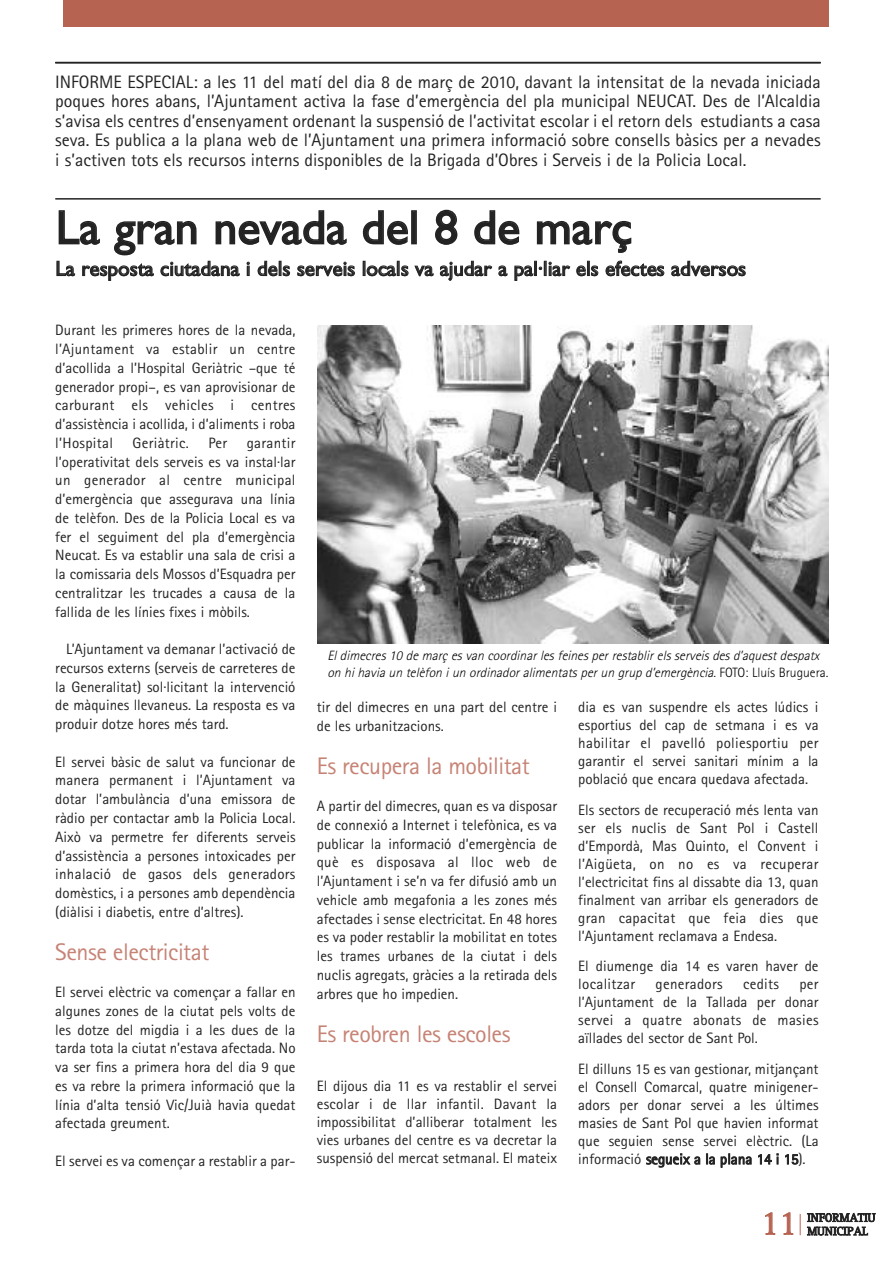
<style>
.page{position:relative;width:893px;height:1263px;background:#fff}
.page>*{position:absolute;margin:0;border:0;box-sizing:border-box;transform-origin:0 0}
.t1{font:48px "Gill Sans";color:#232324}
.t2{font:34.5px "Rotis Serif";color:#b76352}
.t3{font:24px "Rotis Sans Serif";letter-spacing:-.02em;color:#c68375}
.t4{font:21px "Gill Sans";color:#232324}
.t5{font:18px/19.5px "Rotis Sans Serif";color:#232324;text-align:justify}
.t6{font:15px/18.8px "Rotis Sans Serif";color:#232324;text-align:justify}
.t7{font:15px "Rotis Sans Serif";letter-spacing:.02em;color:#232324}
.t8{font:italic 300 13.5px/16.2px "Rotis Sans Serif";color:#000}
.t9{font:12px/13.5px "Rotis Serif";color:#232324}
.s1{font-style:normal}
</style>
<div class="page">
<div style="left:64px;top:0;width:765px;height:27px;background:#b76352"></div>
<svg style="left:800px;top:1214px;width:1px;height:21px"></svg>
<hr style="left:55px;top:62px;width:766px;height:1px;background:#232324">
<hr style="left:55px;top:198px;width:766px;height:2px;background:#232324">
<img style="left:317px;top:325px;width:511px;height:318px">
<p class="t5" style="left:55px;top:73px;width:767px">INFORME ESPECIAL: a les 11 del matí del dia 8 de març de 2010, davant la intensitat de la nevada iniciada poques hores abans, l’Ajuntament activa la fase d’emergència del pla municipal NEUCAT. Des de l’Alcaldia s’avisa els centres d’ensenyament ordenant la suspensió de l’activitat escolar i el retorn dels estudiants a casa seva. Es publica a la plana web de l’Ajuntament una primera informació sobre consells bàsics per a nevades i s’activen tots els recursos interns disponibles de la Brigada d’Obres i Serveis i de la Policia Local.</p>
<h1 class="t1" style="left:56px;top:209px;width:578px">La gran nevada del 8 de març</h1>
<h3 class="t4" style="left:55px;top:260px;width:692px">La resposta ciutadana i dels serveis locals va ajudar a pal·liar els efectes adversos</h3>
<p class="t6" style="left:55px;top:322px;width:242px">Durant les primeres hores de la nevada, l’Ajuntament va establir un centre d’acollida a l’Hospital Geriàtric –que té generador propi–, es van aprovisionar de carburant els vehicles i centres d’assistència i acollida, i d’aliments i roba l’Hospital</p>
<p class="t7" style="left:133px;top:438px;width:58px">Geriàtric.</p>
<p class="t6" style="left:208px;top:435px;width:20px">Per</p>
<p class="t6" style="left:55px;top:435px;width:242px;text-indent:191px">garantir l’operativitat dels serveis es va instal·lar un generador al centre municipal d’emergència que assegurava una línia de telèfon. Des de la Policia Local es va fer el seguiment del pla d’emergència Neucat. Es va establir una sala de crisi a la comissaria dels Mossos d’Esquadra per centralitzar les trucades a causa de la fallida de les línies fixes i mòbils.</p>
<p class="t6" style="left:55px;top:641px;width:242px;text-indent:11px">L’Ajuntament va demanar l’activació de recursos externs (serveis de carreteres de la Generalitat) sol·licitant la intervenció de màquines llevaneus. La resposta es va produir dotze hores més tard.</p>
<p class="t6" style="left:55px;top:754px;width:242px">El servei bàsic de salut va funcionar de manera permanent i l’Ajuntament va dotar l’ambulància d’una emissora de ràdio per contactar amb la Policia Local.<br>Això va permetre fer diferents serveis d’assistència a persones intoxicades per inhalació de gasos dels generadors domèstics, i a persones amb dependència (diàlisi i diabetis, entre d’altres).</p>
<h3 class="t3" style="left:55px;top:943px;width:156px">Sense electricitat</h3>
<p class="t6" style="left:55px;top:984px;width:242px">El servei elèctric va començar a fallar en algunes zones de la ciutat pels volts de les dotze del migdia i a les dues de la tarda tota la ciutat n’estava afectada. No va ser fins a primera hora del dia 9 que es va rebre la primera informació que la línia d’alta tensió Vic/Juià havia quedat afectada greument.</p>
<p class="t6" style="left:55px;top:1153px;width:242px">El servei es va començar a restablir a par-</p>
<p class="t8" style="left:327px;top:649px;width:505px">El dimecres 10 de març es van coordinar les feines per restablir els serveis des d’aquest despatx on hi havia un telèfon i un ordinador alimentats per un grup d’emergència. <span class="s1">FOTO : L l u í s B r u g u e r a</span> .</p>
<p class="t6" style="left:317px;top:699px;width:242px">tir del dimecres en una part del centre i de les urbanitzacions.</p>
<h3 class="t3" style="left:317px;top:757px;width:214px">Es recupera la mobilitat</h3>
<p class="t6" style="left:317px;top:798px;width:242px">A partir del dimecres, quan es va disposar de connexió a Internet i telefònica, es va publicar la informació d’emergència de què es disposava al lloc web de l’Ajuntament i se’n va fer difusió amb un vehicle amb megafonia a les zones més afectades i sense electricitat. En 48 hores es va poder restablir la mobilitat en totes les trames urbanes de la ciutat i dels nuclis agregats, gràcies a la retirada dels arbres que ho impedien.</p>
<h3 class="t3" style="left:317px;top:1025px;width:195px">Es reobren les escoles</h3>
<p class="t6" style="left:317px;top:1078px;width:242px;line-height:18px">El dijous dia 11 es va restablir el servei escolar i de llar infantil. Davant la impossibilitat d’alliberar totalment les vies urbanes del centre es va decretar la suspensió del mercat setmanal. El mateix</p>
<p class="t6" style="left:578px;top:699px;width:242px;line-height:18px">dia es van suspendre els actes lúdics i esportius del cap de setmana i es va habilitar el pavelló poliesportiu per garantir el servei sanitari mínim a la població que encara quedava afectada.</p>
<p class="t6" style="left:578px;top:802px;width:242px;line-height:18px">Els sectors de recuperació més lenta van ser els nuclis de Sant Pol i Castell d’Empordà, Mas Quinto, el Convent i l’Aigüeta, on no es va recuperar l’electricitat fins al dissabte dia 13, quan finalment van arribar els generadors de gran capacitat que feia dies que l’Ajuntament reclamava a Endesa.</p>
<p class="t6" style="left:578px;top:959px;width:242px;line-height:18px">El diumenge dia 14 es varen haver de localitzar</p>
<p class="t7" style="left:656px;top:979px;width:69px">generadors</p>
<p class="t6" style="left:743px;top:976px;width:37px">cedits</p>
<p class="t6" style="left:578px;top:977px;width:242px;line-height:18px;text-indent:221px">per l’Ajuntament de la Tallada per donar servei a quatre abonats de masies aïllades del sector de Sant Pol.</p>
<p class="t6" style="left:578px;top:1061px;width:242px;line-height:18px">El dilluns 15 es van gestionar, mitjançant el Consell Comarcal, quatre minigener&shy;adors per donar servei a les últimes masies de Sant Pol que havien informat que seguien sense servei elèctric. (La informació segueix a la plana 14 i 15).</p>
<h2 class="t2" style="left:761px;top:1211px;width:37px">11</h2>
<p class="t9" style="left:807px;top:1212px;width:70px">INFORMATIU<br>MUNICIPAL</p>
</div>
